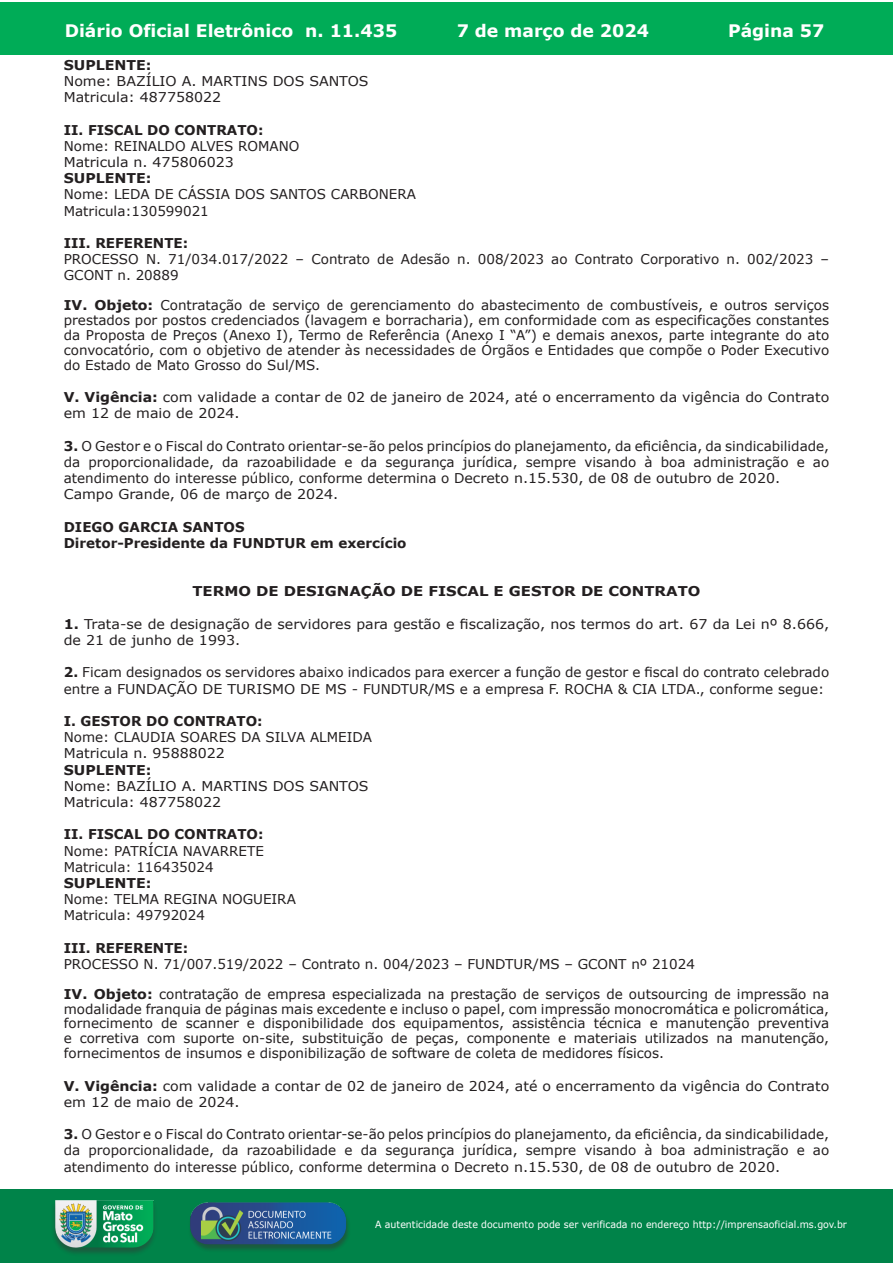
<style>
.page{position:relative;width:893px;height:1263px;background:#fff}
.page>*{position:absolute;margin:0;border:0;box-sizing:border-box;transform-origin:0 0}
.t1{font:700 17.25px "Verdana";color:#fff}
.t2{font:13.5px/16.2px "Verdana";color:#231f20}
.t3{font:13.5px/16.2px "Verdana";color:#231f20;scale:1.05 1}
.t4{font:700 13.5px/16.2px "Verdana";color:#231f20}
.t5{font:700 13.5px "Verdana";color:#231f20;scale:1.1 1}
.t6{font:700 13.5px "Verdana";color:#231f20;scale:1.05 1}
.t7{font:9.9px "Verdana";color:#fff;scale:.95 1}
.s1{font-weight:700}
</style>
<div class="page">
<div style="left:0;top:2px;width:893px;height:53px;background:#00ac57"></div>
<div style="left:1px;top:1189px;width:892px;height:74px;background:#008349"></div>
<img style="left:49px;top:1198px;width:111px;height:61px">
<img style="left:185px;top:1201px;width:168px;height:54px">
<p class="t1" style="left:65px;top:18px;width:334px">Diário Oficial Eletrônico n. 11.435</p>
<p class="t1" style="left:457px;top:18px;width:194px">7 de março de 2024</p>
<p class="t1" style="left:728px;top:18px;width:98px">Página 57</p>
<p class="t6" style="left:64px;top:55px;width:85px">SUPLENTE:</p>
<p class="t3" style="left:64px;top:73px;width:292px">Nome: BAZÍLIO A. MARTINS DOS SANTOS<br>Matricula: 487758022</p>
<p class="t4" style="left:64px;top:121px;width:201px">II. FISCAL DO CONTRATO:</p>
<p class="t2" style="left:64px;top:138px;width:237px">Nome: REINALDO ALVES ROMANO<br>Matricula n. 475806023</p>
<p class="t6" style="left:64px;top:169px;width:85px">SUPLENTE:</p>
<p class="t2" style="left:64px;top:186px;width:354px">Nome: LEDA DE CÁSSIA DOS SANTOS CARBONERA<br>Matricula:130599021</p>
<p class="t4" style="left:64px;top:235px;width:126px">III. REFERENTE:</p>
<p class="t2" style="left:64px;top:251px;width:767px">PROCESSO N. 71/034.017/2022 – Contrato de Adesão n. 008/2023 ao Contrato Corporativo n. 002/2023 –<br>GCONT n. 20889</p>
<p class="t2" style="left:64px;top:298px;width:767px;line-height:14.9px;text-align:justify"><span class="s1">IV. Objeto:</span> Contratação de serviço de gerenciamento do abastecimento de combustíveis, e outros serviços prestados por postos credenciados (lavagem e borracharia), em conformidade com as especificações constantes da Proposta de Preços (Anexo I), Termo de Referência (Anexo I “A”) e demais anexos, parte integrante do ato convocatório, com o objetivo de atender às necessidades de Órgãos e Entidades que compõe o Poder Executivo do Estado de Mato Grosso do Sul/MS.</p>
<p class="t3" style="left:64px;top:389px;width:730px"><span class="s1">V. Vigência:</span> com validade a contar de 02 de janeiro de 2024, até o encerramento da vigência do Contrato em 12 de maio de 2024.</p>
<p class="t2" style="left:64px;top:437px;width:767px"><span class="s1">3.</span> O Gestor e o Fiscal do Contrato orientar-se-ão pelos princípios do planejamento, da eficiência, da sindicabilidade, da proporcionalidade, da razoabilidade e da segurança jurídica, sempre visando à boa administração e ao atendimento do interesse público, conforme determina o Decreto n.15.530, de 08 de outubro de 2020.<br>Campo Grande, 06 de março de 2024.</p>
<p class="t4" style="left:64px;top:518px;width:344px">DIEGO GARCIA SANTOS<br>Diretor-Presidente da FUNDTUR em exercício</p>
<p class="t5" style="left:192px;top:582px;width:463px">TERMO DE DESIGNAÇÃO DE FISCAL E GESTOR DE CONTRATO</p>
<p class="t3" style="left:64px;top:616px;width:730px"><span class="s1">1.</span> Trata-se de designação de servidores para gestão e fiscalização, nos termos do art. 67 da Lei nº 8.666, de 21 de junho de 1993.</p>
<p class="t2" style="left:64px;top:664px;width:767px"><span class="s1">2.</span> Ficam designados os servidores abaixo indicados para exercer a função de gestor e fiscal do contrato celebrado entre a FUNDAÇÃO DE TURISMO DE MS - FUNDTUR/MS e a empresa F. ROCHA &amp; CIA LTDA., conforme segue:</p>
<p class="t4" style="left:64px;top:713px;width:200px">I. GESTOR DO CONTRATO:</p>
<p class="t2" style="left:64px;top:729px;width:310px">Nome: CLAUDIA SOARES DA SILVA ALMEIDA<br>Matricula n. 95888022</p>
<p class="t6" style="left:64px;top:760px;width:85px">SUPLENTE:</p>
<p class="t3" style="left:64px;top:778px;width:292px">Nome: BAZÍLIO A. MARTINS DOS SANTOS<br>Matricula: 487758022</p>
<p class="t4" style="left:64px;top:826px;width:201px">II. FISCAL DO CONTRATO:</p>
<p class="t2" style="left:64px;top:842px;width:202px">Nome: PATRÍCIA NAVARRETE<br>Matricula: 116435024</p>
<p class="t6" style="left:64px;top:873px;width:85px">SUPLENTE:</p>
<p class="t2" style="left:64px;top:891px;width:234px">Nome: TELMA REGINA NOGUEIRA<br>Matricula: 49792024</p>
<p class="t4" style="left:64px;top:939px;width:126px">III. REFERENTE:</p>
<p class="t2" style="left:64px;top:956px;width:633px">PROCESSO N. 71/007.519/2022 – Contrato n. 004/2023 – FUNDTUR/MS – GCONT nº 21024</p>
<p class="t2" style="left:64px;top:986px;width:767px;line-height:14.9px;text-align:justify"><span class="s1">IV. Objeto:</span> contratação de empresa especializada na prestação de serviços de outsourcing de impressão na modalidade franquia de páginas mais excedente e incluso o papel, com impressão monocromática e policromática, fornecimento de scanner e disponibilidade dos equipamentos, assistência técnica e manutenção preventiva e corretiva com suporte on-site, substituição de peças, componente e materiais utilizados na manutenção, fornecimentos de insumos e disponibilização de software de coleta de medidores físicos.</p>
<p class="t3" style="left:64px;top:1077px;width:730px"><span class="s1">V. Vigência:</span> com validade a contar de 02 de janeiro de 2024, até o encerramento da vigência do Contrato em 12 de maio de 2024.</p>
<p class="t2" style="left:64px;top:1126px;width:767px;text-align:justify"><span class="s1">3.</span> O Gestor e o Fiscal do Contrato orientar-se-ão pelos princípios do planejamento, da eficiência, da sindicabilidade, da proporcionalidade, da razoabilidade e da segurança jurídica, sempre visando à boa administração e ao atendimento do interesse público, conforme determina o Decreto n.15.530, de 08 de outubro de 2020.</p>
<p class="t7" style="left:375px;top:1218px;width:498px">A autenticidade deste documento pode ser verificada no endereço http://imprensaoficial.ms.gov.br</p>
</div>
